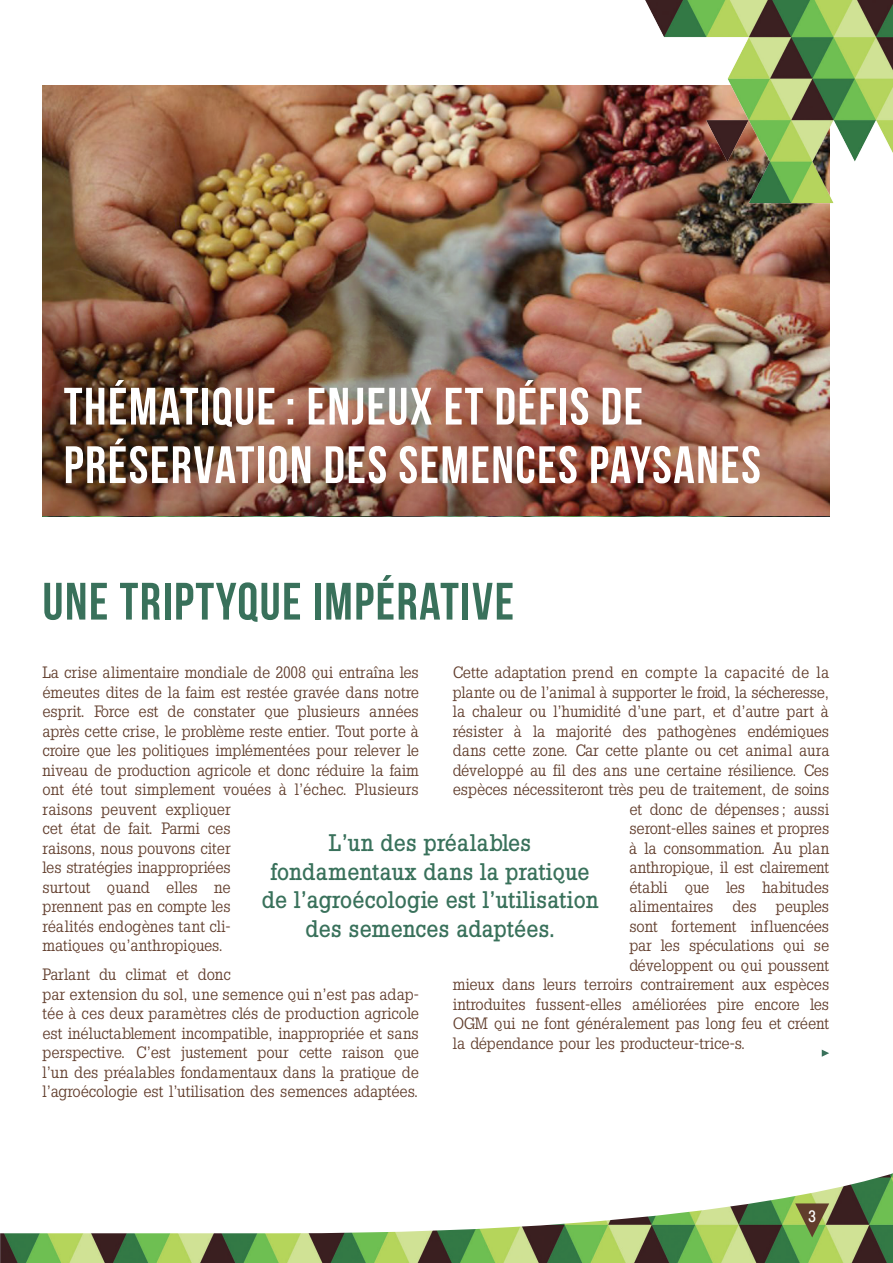
<style>
.page{position:relative;width:893px;height:1263px;background:#fff}
.page>*{position:absolute;margin:0;border:0;box-sizing:border-box;transform-origin:0 0}
.titre{font:52.5px/58.5px "Bebas Neue";letter-spacing:.03em;color:#fff}
.titre-2{font:52.5px "Bebas Neue";letter-spacing:.03em;color:#39715b}
.Sous-titre_3{font:500 24px/28.5px "Slab Tall X";letter-spacing:.02em;color:#39715b;text-align:center}
.texte{font:16.5px/19.5px "Slab Tall X";color:#613d2c}
.texte-2{font:16.5px "Slab Tall X";letter-spacing:.03em;color:#613d2c}
.t1{font:500 16.5px "Slab Tall X";color:#fff}
</style>
<div class="page">
<img style="left:0;top:1233px;width:893px;height:30px">
<svg style="left:334px;top:1173px;width:559px;height:60px"></svg>
<svg style="left:795px;top:1203px;width:34px;height:34px"></svg>
<img style="left:43px;top:85px;width:786px;height:431px">
<svg style="left:822px;top:1049px;width:7px;height:8px"></svg>
<img style="left:642px;top:0;width:251px;height:233px">
<p class="titre" style="left:64px;top:376px;width:698px">THÉMATIQUE : ENJEUX ET DÉFIS DE<br>PRÉSERVATION DES SEMENCES PAYSANES</p>
<p class="titre-2" style="left:43px;top:573px;width:473px">UNE TRIPTYQUE IMPÉRATIVE</p>
<p class="texte-2" style="left:453px;top:663px;width:378px">Cette adaptation prend en compte la capacité de la</p>
<p class="texte" style="left:453px;top:682px;width:378px">plante ou de l’animal à supporter le froid, la sécheresse,</p>
<p class="texte" style="left:453px;top:701px;width:378px">la chaleur ou l’humidité d’une part, et d’autre part à</p>
<p class="texte" style="left:453px;top:721px;width:378px">résister à la majorité des pathogènes endémiques</p>
<p class="texte" style="left:453px;top:740px;width:378px">dans cette zone. Car cette plante ou cet animal aura</p>
<p class="texte" style="left:453px;top:760px;width:378px">développé au fil des ans une certaine résilience. Ces</p>
<p class="texte" style="left:453px;top:779px;width:378px">espèces nécessiteront très peu de traitement, de soins</p>
<p class="texte" style="left:629px;top:799px;width:201px">et donc de dépenses ; aussi</p>
<p class="texte" style="left:629px;top:818px;width:201px">seront-elles saines et propres</p>
<p class="texte" style="left:629px;top:838px;width:201px">à la consommation. Au plan</p>
<p class="texte" style="left:629px;top:857px;width:201px">anthropique, il est clairement</p>
<p class="texte" style="left:629px;top:877px;width:201px">établi que les habitudes</p>
<p class="texte" style="left:629px;top:896px;width:201px">alimentaires des peuples</p>
<p class="texte" style="left:629px;top:916px;width:201px">sont fortement influencées</p>
<p class="texte" style="left:629px;top:935px;width:201px">par les spéculations qui se</p>
<p class="texte" style="left:629px;top:955px;width:201px">développent ou qui poussent</p>
<p class="texte" style="left:453px;top:974px;width:378px">mieux dans leurs terroirs contrairement aux espèces</p>
<p class="texte" style="left:453px;top:994px;width:378px">introduites fussent-elles améliorées pire encore les</p>
<p class="texte" style="left:453px;top:1013px;width:378px">OGM qui ne font généralement pas long feu et créent</p>
<p class="texte" style="left:453px;top:1033px;width:295px">la dépendance pour les producteur-trice-s.</p>
<p class="texte" style="left:43px;top:662px;width:378px">La crise alimentaire mondiale de 2008 qui entraîna les émeutes dites de la faim est restée gravée dans notre esprit. Force est de constater que plusieurs années après cette crise, le problème reste entier. Tout porte à croire que les politiques implémentées pour relever le niveau de production agricole et donc réduire la faim ont été tout simplement vouées à l’échec. Plusieurs raisons peuvent expliquer<br>cet état de fait. Parmi ces<br>raisons, nous pouvons citer<br>les stratégies inappropriées<br>surtout quand elles ne<br>prennent pas en compte les<br>réalités endogènes tant cli-<br>matiques qu’anthropiques.</p>
<p class="texte" style="left:43px;top:965px;width:378px">Parlant du climat et donc<br>par extension du sol, une semence qui n’est pas adap&shy;tée à ces deux paramètres clés de production agricole est inéluctablement incompatible, inappropriée et sans perspective. C’est justement pour cette raison que l’un des préalables fondamentaux dans la pratique de l’agroécologie est l’utilisation des semences adaptées.</p>
<p class="Sous-titre_3" style="left:262px;top:828px;width:338px">L’un des préalables fondamentaux dans la pratique de l’agroécologie est l’utilisation des semences adaptées.</p>
<p class="t1" style="left:808px;top:1207px;width:10px">3</p>
</div>
